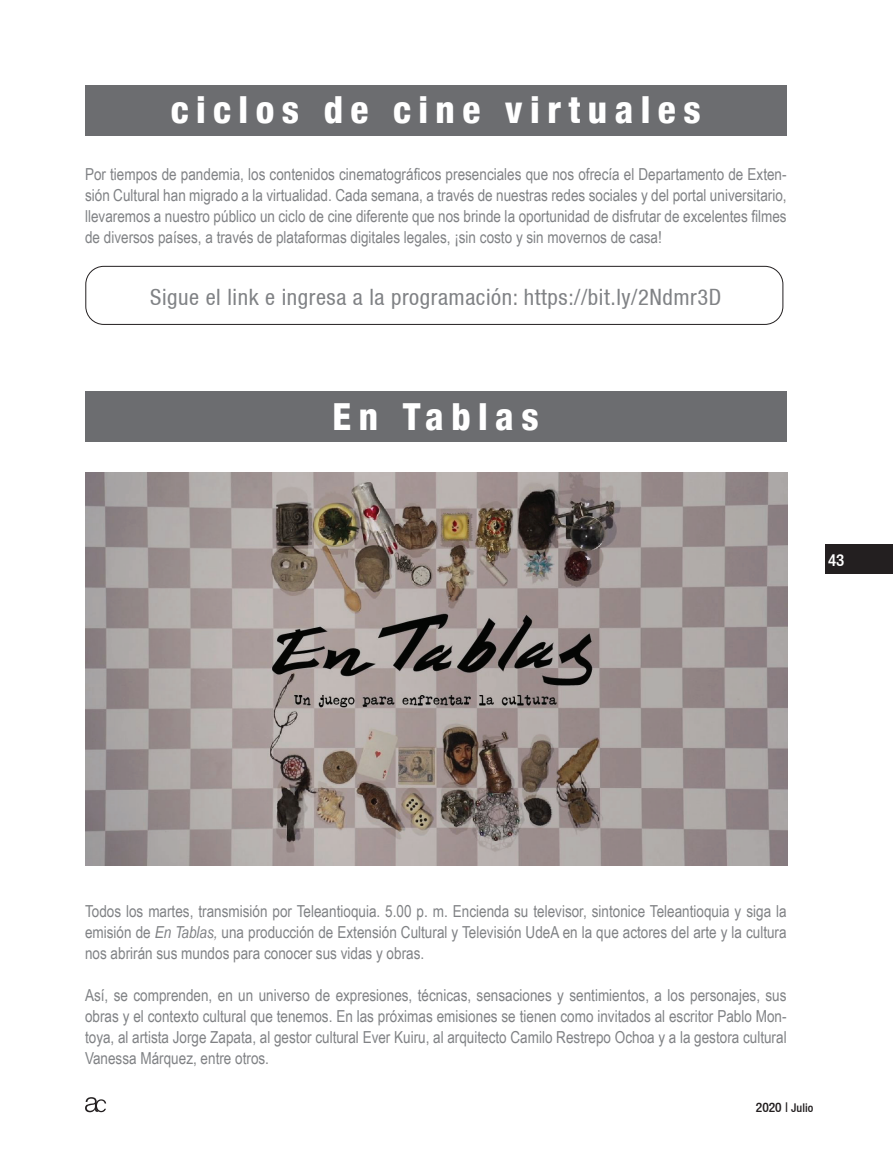
<style>
.page{position:relative;width:893px;height:1149px;background:#fff}
.page>*{position:absolute;margin:0;border:0;box-sizing:border-box;transform-origin:0 0}
.t1{font:800 condensed 37.2px "Helvetica 87";letter-spacing:.2em;color:#fff}
.t2{font:condensed 22.5px "Helvetica 57";letter-spacing:.025em;color:#808285}
.t3{font:500 condensed 16.95px "Helvetica 67";color:#fff}
.t4{font:16.5px/21px "Arial Narrow";color:#808285;text-align:justify}
.t5{font:500 condensed 13.5px "Helvetica 67";color:#231f20}
.s1{font-style:italic}
.s2{font-size:12px}
</style>
<div class="page">
<div style="left:825px;top:544px;width:68px;height:29px;background:#231f20"></div>
<svg style="left:85px;top:1097px;width:21px;height:14px"></svg>
<div style="left:85px;top:85px;width:701px;height:51px;background:#6c6d70"></div>
<div style="left:85px;top:391px;width:701px;height:51px;background:#6c6d70"></div>
<img style="left:85px;top:473px;width:702px;height:392px">
<div style="left:85px;top:266px;width:698px;height:59px;border:1px solid #231f20;border-radius:18px"></div>
<h1 class="t1" style="left:171px;top:87px;width:531px">ciclos de cine virtuales</h1>
<p class="t4" style="left:85px;top:163px;width:703px">Por tiempos de pandemia, los contenidos cinematográficos presenciales que nos ofrecía el Departamento de Exten&shy;sión Cultural han migrado a la virtualidad. Cada semana, a través de nuestras redes sociales y del portal universitario, llevaremos a nuestro público un ciclo de cine diferente que nos brinde la oportunidad de disfrutar de excelentes filmes de diversos países, a través de plataformas digitales legales, ¡sin costo y sin movernos de casa!</p>
<h2 class="t2" style="left:150px;top:284px;width:573px">Sigue el link e ingresa a la programación: https://bit.ly/2Ndmr3D</h2>
<h1 class="t1" style="left:333px;top:393px;width:207px">En Tablas</h1>
<p class="t3" style="left:828px;top:549px;width:18px">43</p>
<p class="t4" style="left:85px;top:899px;width:703px">Todos los martes, transmisión por Teleantioquia. 5.00 p. m. Encienda su televisor, sintonice Teleantioquia y siga la emisión de <span class="s1">En Tablas,</span> una producción de Extensión Cultural y Televisión UdeA en la que actores del arte y la cultura nos abrirán sus mundos para conocer sus vidas y obras.</p>
<p class="t4" style="left:85px;top:983px;width:703px">Así, se comprenden, en un universo de expresiones, técnicas, sensaciones y sentimientos, a los personajes, sus obras y el contexto cultural que tenemos. En las próximas emisiones se tienen como invitados al escritor Pablo Mon&shy;toya, al artista Jorge Zapata, al gestor cultural Ever Kuiru, al arquitecto Camilo Restrepo Ochoa y a la gestora cultural Vanessa Márquez, entre otros.</p>
<p class="t5" style="left:756px;top:1098px;width:59px">2020 | <span class="s2">Julio</span></p>
</div>
